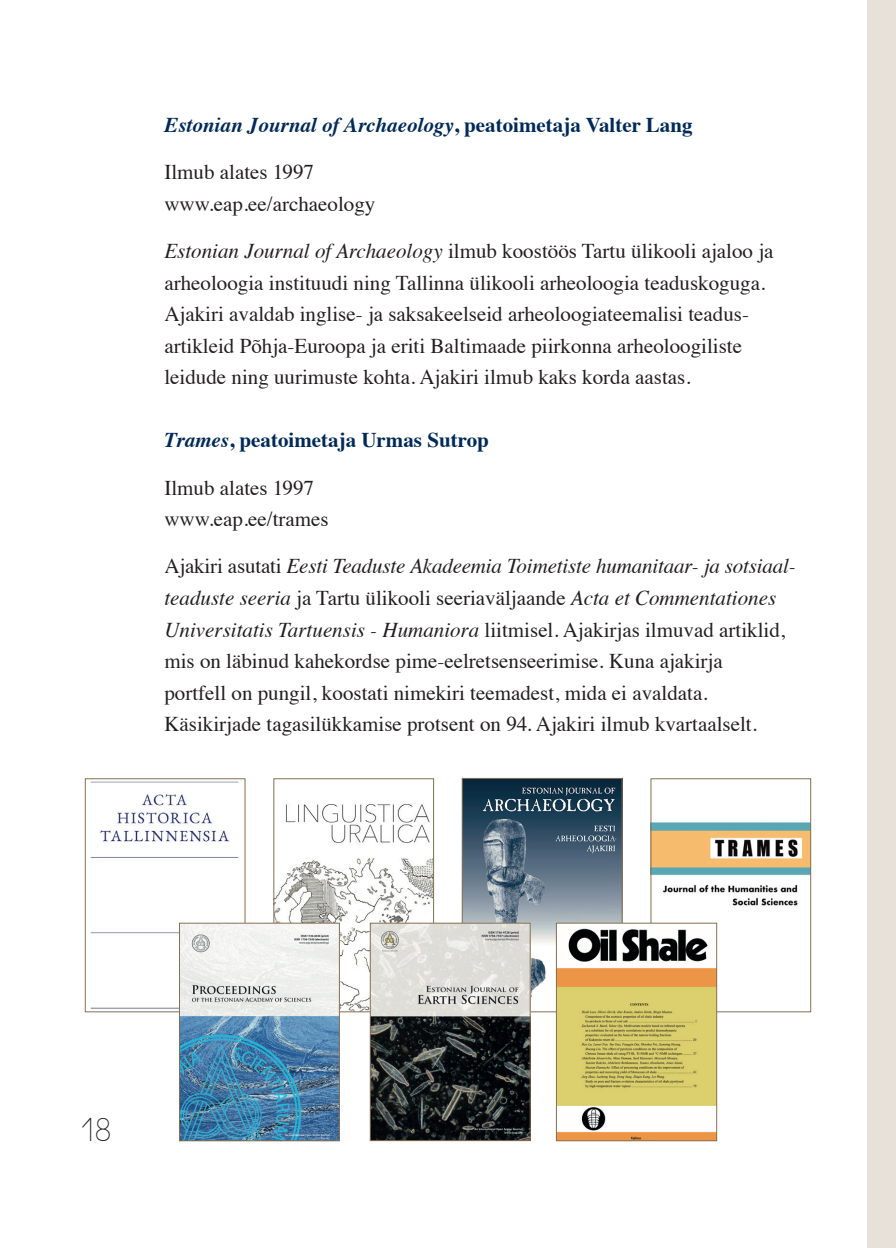
<style>
.page{position:relative;width:896px;height:1248px;background:#fff}
.page>*{position:absolute;margin:0;border:0;box-sizing:border-box;transform-origin:0 0}
.t1{font:36px "SOLUMVERBA";color:#231f20}
.t2{font:21px/31.6px "Times";color:#231f20}
.t3{font:italic 700 21px "Times";color:#002a5a}
.t4{font:700 21px "Times";color:#002a5a}
.s1{font-style:normal}
.s2{font-style:italic}
</style>
<div class="page">
<div style="left:867px;top:0;width:29px;height:1247px;background:#e7e1d9"></div>
<img style="left:275px;top:804px;width:157px;height:206px">
<div style="left:273px;top:778px;width:161px;height:234px;border:1px solid #876f52"></div>
<img style="left:90px;top:781px;width:149px;height:228px">
<div style="left:85px;top:778px;width:160px;height:234px;border:1px solid #876f52"></div>
<img style="left:464px;top:780px;width:156px;height:230px">
<div style="left:462px;top:778px;width:160px;height:234px;border:1px solid #876f52"></div>
<img style="left:652px;top:822px;width:157px;height:180px">
<div style="left:650px;top:778px;width:161px;height:234px;border:1px solid #876f52"></div>
<img style="left:181px;top:924px;width:157px;height:215px">
<div style="left:179px;top:922px;width:161px;height:219px;border:1px solid #876f52"></div>
<img style="left:372px;top:924px;width:156px;height:214px">
<div style="left:370px;top:922px;width:160px;height:218px;border:1px solid #876f52"></div>
<img style="left:558px;top:924px;width:157px;height:214px">
<div style="left:556px;top:922px;width:161px;height:218px;border:1px solid #876f52"></div>
<p class="t3" style="left:164px;top:105px;width:529px">Estonian Journal of Archaeology<span class="s1">, peatoimetaja Valter Lang</span></p>
<p class="t2" style="left:164px;top:154px;width:212px">Ilmub alates 1997 www.eap.ee/archaeology</p>
<p class="t2" style="left:164px;top:233px;width:610px"><span class="s2">Estonian Journal of Archaeology</span> ilmub koostöös Tartu ülikooli ajaloo ja arheoloogia instituudi ning Tallinna ülikooli arheoloogia teaduskoguga.<br>Ajakiri avaldab inglise- ja saksakeelseid arheoloogiateemalisi teadus&shy;artikleid Põhja-Euroopa ja eriti Baltimaade piirkonna arheoloogiliste leidude ning uurimuste kohta. Ajakiri ilmub kaks korda aastas.</p>
<p class="t4" style="left:164px;top:420px;width:326px"><span class="s2">Trames</span>, peatoimetaja Urmas Sutrop</p>
<p class="t2" style="left:164px;top:470px;width:166px">Ilmub alates 1997 www.eap.ee/trames</p>
<p class="t2" style="left:164px;top:548px;width:633px">Ajakiri asutati <span class="s2">Eesti Teaduste Akadeemia Toimetiste humanitaar- ja sotsiaal&shy;teaduste seeria</span> ja Tartu ülikooli seeriaväljaande <span class="s2">Acta et Commentationes Universitatis Tartuensis - Humaniora</span> liitmisel. Ajakirjas ilmuvad artiklid, mis on läbinud kahekordse pime-eelretsenseerimise. Kuna ajakirja<br>portfell on pungil, koostati nimekiri teemadest, mida ei avaldata.<br>Käsikirjade tagasilükkamise protsent on 94. Ajakiri ilmub kvartaalselt.</p>
<h1 class="t1" style="left:81px;top:1110px;width:32px">18</h1>
</div>
